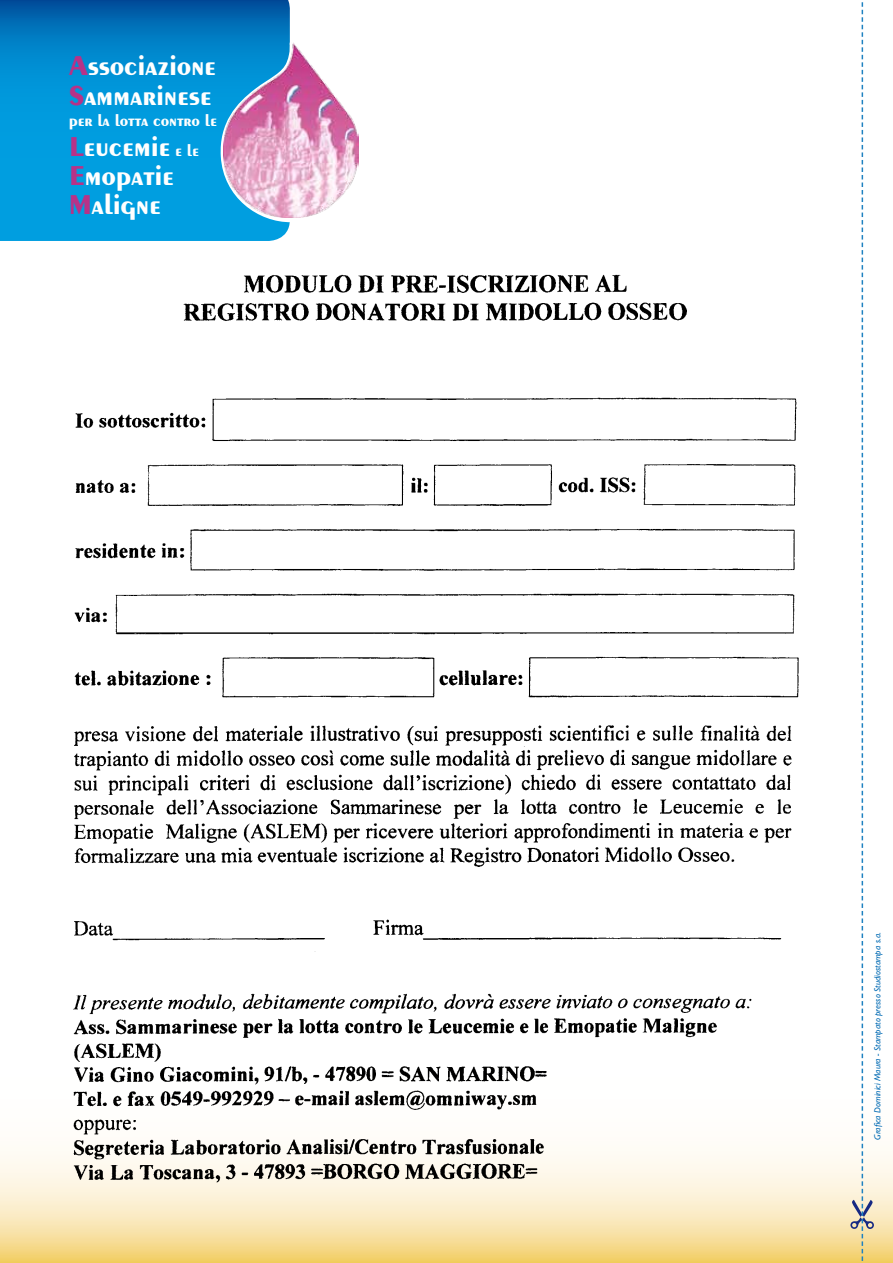
<style>
.page{position:relative;width:893px;height:1263px;background:#fff}
.page>*{position:absolute;margin:0;border:0;box-sizing:border-box;transform-origin:0 0}
.t1{font:700 29.1px/29.1px "Peignot";letter-spacing:-.01em;color:#fff}
.t2{font:700 16.95px "Peignot";letter-spacing:-.01em;color:#fff}
.t3{font:italic 9px "Gill Sans";color:#006ab3}
.s1{color:#b73288}
.s2{font-size:16.95px}
</style>
<div class="page">
<svg style="left:0;top:1151px;width:893px;height:112px;background:#f8e4af"></svg>
<img style="left:51px;top:274px;width:767px;height:917px">
<svg style="left:0;top:0;width:290px;height:241px;background:#008ed3"></svg>
<svg style="left:215px;top:36px;width:144px;height:191px"></svg>
<img style="left:224px;top:43px;width:134px;height:175px">
<svg style="left:850px;top:2px;width:24px;height:1261px"></svg>
<h1 class="t1" style="left:69px;top:51px;width:149px"><span class="s1">A</span>ssociazione<br><span class="s1">S</span>ammarinese</h1>
<h2 class="t2" style="left:69px;top:111px;width:150px">per la lotta contro le</h2>
<h1 class="t1" style="left:69px;top:131px;width:132px"><span class="s1">L</span>eucemie <span class="s2">e le<br></span><span class="s1">E</span>mopatie<br><span class="s1">M</span>aligne</h1>
<p class="t3" style="left:872px;top:1140px;width:209px;rotate:-90deg">Grafica Dominici Maura - Stampato presso Studiostampa s.a.</p>
</div>
